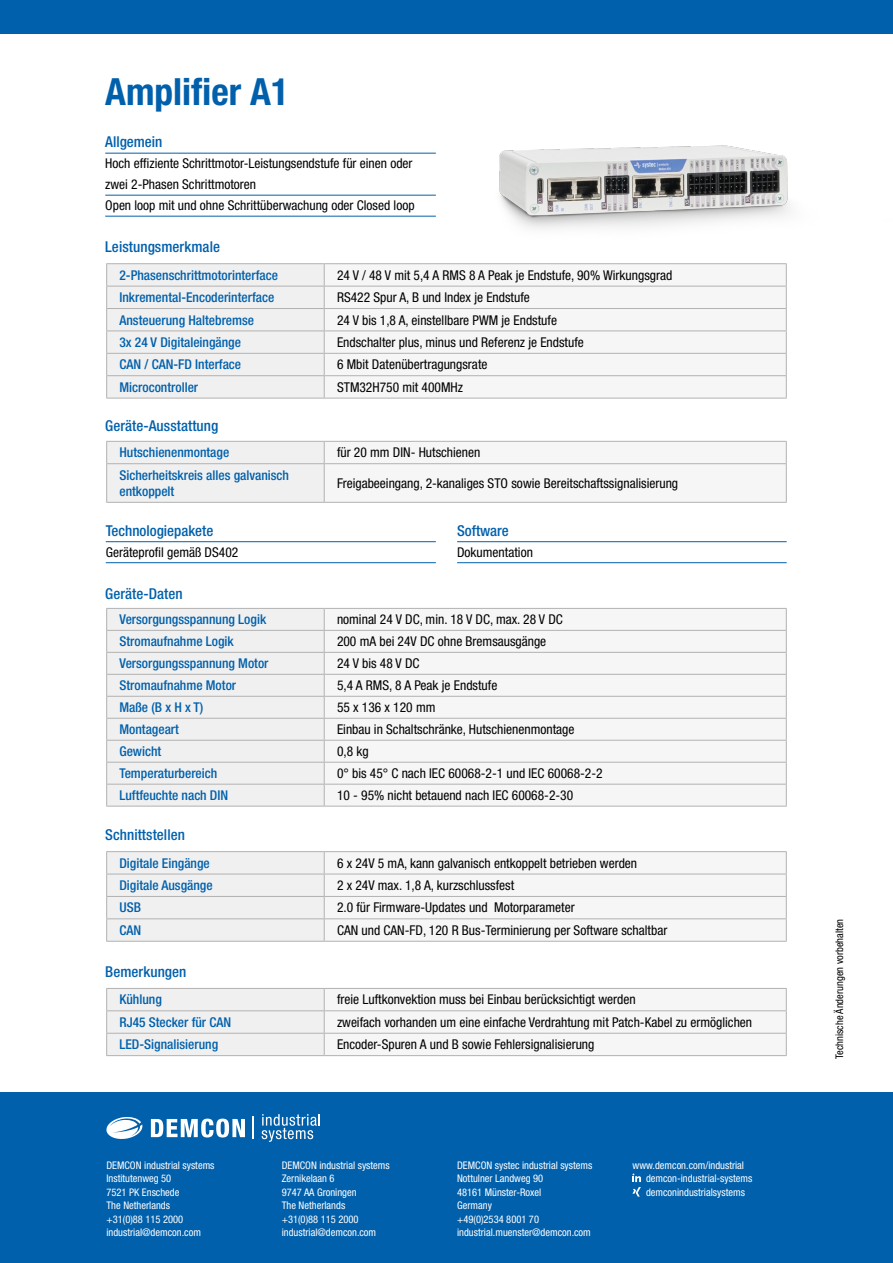
<style>
.page{position:relative;width:893px;height:1263px;background:#fff}
.page>*{position:absolute;margin:0;border:0;box-sizing:border-box;transform-origin:0 0}
.t1{font:700 condensed 37.5px "Helvetica Neue LT Std";color:#0060ac}
.t2{font:500 condensed 15px "Helvetica Neue LT Std";letter-spacing:.005em;color:#0060ac}
.t3{font:condensed 13.5px/21px "Helvetica Neue LT Std";color:#000}
.t4{font:500 condensed 13.5px/16.2px "Helvetica Neue LT Std";color:#0060ac}
.t5{font:condensed 10.5px/13.5px "Helvetica Neue LT Std";color:#fff}
.t6{font:condensed 10.5px "Helvetica Neue LT Std";color:#000}
</style>
<div class="page">
<img style="left:499px;top:145px;width:291px;height:84px">
<div style="left:0;top:0;width:893px;height:34px;background:#0060ac"></div>
<div style="left:325px;top:264px;width:461px;height:134px;background:#f6f6f6"></div>
<hr style="left:106px;top:263px;width:218px;height:1px;background:#b3b2b2">
<hr style="left:324px;top:263px;width:463px;height:1px;background:#b3b2b2">
<hr style="left:324px;top:286px;width:463px;height:1px;background:#b3b2b2">
<hr style="left:324px;top:308px;width:463px;height:1px;background:#b3b2b2">
<hr style="left:324px;top:330px;width:463px;height:1px;background:#b3b2b2">
<hr style="left:324px;top:353px;width:463px;height:1px;background:#b3b2b2">
<hr style="left:324px;top:375px;width:463px;height:1px;background:#b3b2b2">
<svg style="left:106px;top:264px;width:219px;height:134px"></svg>
<svg style="left:786px;top:264px;width:1px;height:134px"></svg>
<hr style="left:106px;top:398px;width:218px;height:1px;background:#b3b2b2">
<hr style="left:324px;top:398px;width:463px;height:1px;background:#b3b2b2">
<div style="left:325px;top:609px;width:461px;height:197px;background:#f6f6f6"></div>
<hr style="left:324px;top:608px;width:463px;height:1px;background:#b3b2b2">
<hr style="left:324px;top:630px;width:463px;height:1px;background:#b3b2b2">
<hr style="left:324px;top:652px;width:463px;height:1px;background:#b3b2b2">
<hr style="left:324px;top:674px;width:463px;height:1px;background:#b3b2b2">
<hr style="left:324px;top:696px;width:463px;height:1px;background:#b3b2b2">
<hr style="left:324px;top:718px;width:463px;height:1px;background:#b3b2b2">
<hr style="left:324px;top:740px;width:463px;height:1px;background:#b3b2b2">
<hr style="left:324px;top:762px;width:463px;height:1px;background:#b3b2b2">
<hr style="left:324px;top:784px;width:463px;height:1px;background:#b3b2b2">
<svg style="left:106px;top:608px;width:219px;height:198px"></svg>
<svg style="left:786px;top:609px;width:1px;height:197px"></svg>
<hr style="left:106px;top:806px;width:218px;height:1px;background:#b3b2b2">
<hr style="left:324px;top:806px;width:463px;height:1px;background:#b3b2b2">
<hr style="left:106px;top:851px;width:218px;height:1px;background:#b3b2b2">
<hr style="left:324px;top:851px;width:463px;height:1px;background:#b3b2b2">
<svg style="left:106px;top:852px;width:681px;height:89px"></svg>
<hr style="left:106px;top:941px;width:218px;height:1px;background:#b3b2b2">
<hr style="left:324px;top:941px;width:463px;height:1px;background:#b3b2b2">
<svg style="left:106px;top:988px;width:681px;height:67px"></svg>
<hr style="left:106px;top:1055px;width:218px;height:1px;background:#b3b2b2">
<hr style="left:324px;top:1055px;width:463px;height:1px;background:#b3b2b2">
<div style="left:106px;top:441px;width:681px;height:61px;background:#f6f6f6"></div>
<hr style="left:106px;top:463px;width:218px;height:1px;background:#b3b2b2">
<hr style="left:106px;top:464px;width:1px;height:38px;background:#b3b2b2">
<hr style="left:324px;top:463px;width:463px;height:1px;background:#b3b2b2">
<hr style="left:324px;top:464px;width:1px;height:38px;background:#b3b2b2">
<hr style="left:786px;top:464px;width:1px;height:38px;background:#b3b2b2">
<hr style="left:106px;top:502px;width:218px;height:1px;background:#b3b2b2">
<hr style="left:324px;top:502px;width:463px;height:1px;background:#b3b2b2">
<hr style="left:105px;top:153px;width:331px;height:1px;background:#0060ac">
<hr style="left:105px;top:195px;width:331px;height:1px;background:#0060ac">
<hr style="left:105px;top:216px;width:331px;height:1px;background:#0060ac">
<div style="left:0;top:1092px;width:893px;height:171px;background:#0060ac"></div>
<hr style="left:106px;top:541px;width:330px;height:1px;background:#0060ac">
<hr style="left:106px;top:562px;width:330px;height:1px;background:#0060ac">
<hr style="left:457px;top:541px;width:330px;height:1px;background:#0060ac">
<hr style="left:457px;top:562px;width:330px;height:1px;background:#0060ac">
<svg style="left:632px;top:1173px;width:9px;height:23px"></svg>
<svg style="left:151px;top:1118px;width:94px;height:19px"></svg>
<svg style="left:106px;top:1117px;width:37px;height:22px"></svg>
<svg style="left:253px;top:1117px;width:1px;height:22px"></svg>
<svg style="left:262px;top:1114px;width:58px;height:28px"></svg>
<h1 class="t1" style="left:105px;top:69px;width:185px">Amplifier A1</h1>
<p class="t2" style="left:105px;top:133px;width:59px">Allgemein</p>
<p class="t3" style="left:105px;top:153px;width:311px">Hoch effiziente Schrittmotor-Leistungsendstufe für einen oder zwei 2-Phasen Schrittmotoren<br>Open loop mit und ohne Schrittüberwachung oder Closed loop</p>
<p class="t2" style="left:105px;top:238px;width:116px">Leistungsmerkmale</p>
<p class="t4" style="left:119px;top:267px;width:160px">2-Phasenschrittmotorinterface</p>
<p class="t3" style="left:337px;top:264px;width:337px">24 V / 48 V mit 5,4 A RMS 8 A Peak je Endstufe, 90% Wirkungsgrad</p>
<p class="t4" style="left:119px;top:289px;width:156px">Inkremental-Encoderinterface</p>
<p class="t3" style="left:337px;top:287px;width:194px">RS422 Spur A, B und Index je Endstufe</p>
<p class="t4" style="left:119px;top:311px;width:136px">Ansteuerung Haltebremse</p>
<p class="t3" style="left:337px;top:309px;width:222px">24 V bis 1,8 A, einstellbare PWM je Endstufe</p>
<p class="t4" style="left:119px;top:334px;width:123px">3x 24 V Digitaleingänge</p>
<p class="t3" style="left:337px;top:332px;width:248px">Endschalter plus, minus und Referenz je Endstufe</p>
<p class="t4" style="left:119px;top:356px;width:123px">CAN / CAN-FD Interface</p>
<p class="t3" style="left:337px;top:354px;width:152px">6 Mbit Datenübertragungsrate</p>
<p class="t4" style="left:119px;top:379px;width:80px">Microcontroller</p>
<p class="t3" style="left:337px;top:376px;width:128px">STM32H750 mit 400MHz</p>
<p class="t2" style="left:105px;top:416px;width:115px">Geräte-Ausstattung</p>
<p class="t4" style="left:119px;top:444px;width:111px">Hutschienenmontage</p>
<p class="t3" style="left:337px;top:442px;width:145px">für 20 mm DIN- Hutschienen</p>
<p class="t4" style="left:119px;top:467px;width:171px">Sicherheitskreis alles galvanisch entkoppelt</p>
<p class="t3" style="left:337px;top:472px;width:343px">Freigabeeingang, 2-kanaliges STO sowie Bereitschaftssignalisierung</p>
<p class="t2" style="left:106px;top:521px;width:109px">Technologiepakete</p>
<p class="t3" style="left:106px;top:541px;width:134px">Geräteprofil gemäß DS402</p>
<p class="t2" style="left:105px;top:584px;width:79px">Geräte-Daten</p>
<p class="t2" style="left:457px;top:521px;width:53px">Software</p>
<p class="t3" style="left:457px;top:541px;width:77px">Dokumentation</p>
<p class="t4" style="left:119px;top:611px;width:148px">Versorgungsspannung Logik</p>
<p class="t3" style="left:337px;top:609px;width:227px">nominal 24 V DC, min. 18 V DC, max. 28 V DC</p>
<p class="t4" style="left:119px;top:633px;width:116px">Stromaufnahme Logik</p>
<p class="t3" style="left:337px;top:631px;width:211px">200 mA bei 24V DC ohne Bremsausgänge</p>
<p class="t4" style="left:119px;top:655px;width:151px">Versorgungsspannung Motor</p>
<p class="t3" style="left:337px;top:653px;width:84px">24 V bis 48 V DC</p>
<p class="t4" style="left:119px;top:677px;width:118px">Stromaufnahme Motor</p>
<p class="t3" style="left:337px;top:675px;width:162px">5,4 A RMS, 8 A Peak je Endstufe</p>
<p class="t4" style="left:119px;top:699px;width:85px">Maße (B x H x T)</p>
<p class="t3" style="left:337px;top:697px;width:100px">55 x 136 x 120 mm</p>
<p class="t4" style="left:119px;top:721px;width:61px">Montageart</p>
<p class="t3" style="left:337px;top:719px;width:239px">Einbau in Schaltschränke, Hutschienenmontage</p>
<p class="t4" style="left:119px;top:743px;width:43px">Gewicht</p>
<p class="t3" style="left:337px;top:741px;width:33px">0,8 kg</p>
<p class="t4" style="left:119px;top:765px;width:99px">Temperaturbereich</p>
<p class="t3" style="left:337px;top:763px;width:267px">0° bis 45° C nach IEC 60068-2-1 und IEC 60068-2-2</p>
<p class="t4" style="left:119px;top:787px;width:110px">Luftfeuchte nach DIN</p>
<p class="t3" style="left:337px;top:784px;width:238px">10 - 95% nicht betauend nach IEC 60068-2-30</p>
<p class="t2" style="left:105px;top:826px;width:81px">Schnittstellen</p>
<p class="t4" style="left:119px;top:854px;width:92px">Digitale Eingänge</p>
<p class="t3" style="left:337px;top:852px;width:302px">6 x 24V 5 mA, kann galvanisch entkoppelt betrieben werden</p>
<p class="t4" style="left:119px;top:877px;width:95px">Digitale Ausgänge</p>
<p class="t3" style="left:337px;top:875px;width:179px">2 x 24V max. 1,8 A, kurzschlussfest</p>
<p class="t4" style="left:119px;top:899px;width:23px">USB</p>
<p class="t3" style="left:337px;top:897px;width:239px">2.0 für Firmware-Updates und Motorparameter</p>
<p class="t4" style="left:119px;top:922px;width:23px">CAN</p>
<p class="t3" style="left:337px;top:919px;width:332px">CAN und CAN-FD, 120 R Bus-Terminierung per Software schaltbar</p>
<p class="t2" style="left:105px;top:962px;width:83px">Bemerkungen</p>
<p class="t4" style="left:119px;top:991px;width:44px">Kühlung</p>
<p class="t3" style="left:337px;top:989px;width:300px">freie Luftkonvektion muss bei Einbau berücksichtigt werden</p>
<p class="t4" style="left:119px;top:1014px;width:113px">RJ45 Stecker für CAN</p>
<p class="t3" style="left:337px;top:1011px;width:417px">zweifach vorhanden um eine einfache Verdrahtung mit Patch-Kabel zu ermöglichen</p>
<p class="t4" style="left:119px;top:1036px;width:100px">LED-Signalisierung</p>
<p class="t3" style="left:337px;top:1034px;width:259px">Encoder-Spuren A und B sowie Fehlersignalisierung</p>
<p class="t5" style="left:106px;top:1158px;width:110px">DEMCON industrial systems<br>Institutenweg 50<br>7521 PK Enschede<br>The Netherlands<br>+31(0)88 115 2000 industrial@demcon.com</p>
<p class="t5" style="left:282px;top:1158px;width:110px">DEMCON industrial systems<br>Zernikelaan 6<br>9747 AA Groningen<br>The Netherlands<br>+31(0)88 115 2000 industrial@demcon.com</p>
<p class="t5" style="left:457px;top:1158px;width:137px">DEMCON systec industrial systems<br>Nottulner Landweg 90<br>48161 Münster-Roxel<br>Germany<br>+49(0)2534 8001 70 industrial.muenster@demcon.com</p>
<p class="t5" style="left:646px;top:1158px;width:108px;text-indent:-13px">www.demcon.com/industrial demcon-industrial-systems demconindustrialsystems</p>
<p class="t6" style="left:833px;top:1059px;width:142px;rotate:-90deg">Technische Änderungen vorbehalten</p>
</div>
